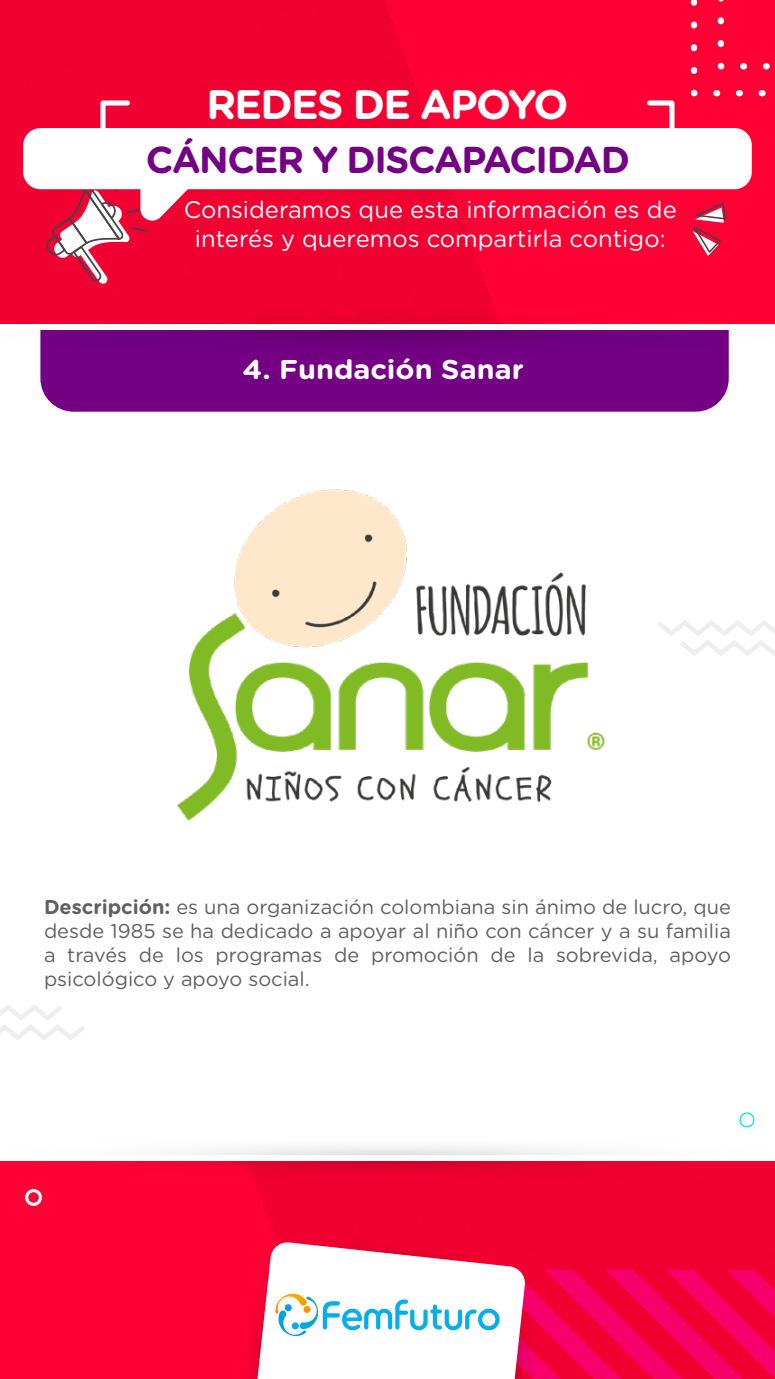
<style>
.page{position:relative;width:775px;height:1379px;background:#fff}
.page>*{position:absolute;margin:0;border:0;box-sizing:border-box;transform-origin:0 0}
.t1{font:700 41.25px "Gotham Rounded";letter-spacing:-.04em;color:#fff}
.t2{font:700 37.5px "Gotham Rounded";letter-spacing:-.04em;color:#740084}
.t3{font:700 27.25px "Gotham Rounded";color:#fff;scale:1.06 1}
.t4{font:23.75px/28.5px "Gotham Rounded";color:#fff;text-align:center}
.t5{font:20px/24px "Gotham Rounded";color:#606060;text-align:justify}
.s1{font-weight:700}
</style>
<div class="page">
<img style="left:0;top:0;width:775px;height:1379px">
<div style="left:0;top:324px;width:775px;height:833px;background:#fff"></div>
<div style="left:40px;top:355px;width:689px;height:57px;background:#740084"></div>
<svg style="left:0;top:308px;width:775px;height:47px;background:#ac1169"></svg>
<svg style="left:0;top:1146px;width:775px;height:35px"></svg>
<div style="left:0;top:1155px;width:775px;height:5px;background:#fff"></div>
<div style="left:0;top:324px;width:775px;height:6px;background:#fff"></div>
<svg style="left:713px;top:90px;width:62px;height:6px"></svg>
<svg style="left:691px;top:90px;width:6px;height:6px"></svg>
<svg style="left:691px;top:0;width:6px;height:74px"></svg>
<svg style="left:740px;top:63px;width:35px;height:6px"></svg>
<svg style="left:718px;top:63px;width:6px;height:6px"></svg>
<svg style="left:718px;top:0;width:6px;height:47px"></svg>
<div style="left:49px;top:713px;width:17px;height:17px;border:3px solid #fff;border-radius:50%"></div>
<div style="left:25px;top:1189px;width:17px;height:17px;border:3px solid #fff;border-radius:50%"></div>
<div style="left:739px;top:1112px;width:15px;height:15px;border:1px solid #00e1df;border-radius:50%"></div>
<svg style="left:692px;top:201px;width:35px;height:55px;background:#e9365b"></svg>
<svg style="left:659px;top:620px;width:116px;height:36px"></svg>
<svg style="left:0;top:1005px;width:85px;height:35px"></svg>
<svg style="left:239px;top:1236px;width:536px;height:143px"></svg>
<img style="left:177px;top:489px;width:482px;height:332px">
<svg style="left:98px;top:98px;width:35px;height:30px"></svg>
<svg style="left:644px;top:98px;width:33px;height:30px"></svg>
<svg style="left:44px;top:189px;width:149px;height:95px"></svg>
<div style="left:23px;top:128px;width:729px;height:61px;background:#fff;border-radius:17px"></div>
<h1 class="t1" style="left:206px;top:74px;width:364px">REDES DE APOYO</h1>
<h2 class="t2" style="left:146px;top:132px;width:486px">CÁNCER Y DISCAPACIDAD</h2>
<p class="t4" style="left:184px;top:194px;width:494px">Consideramos que esta información es de interés y queremos compartirla contigo:</p>
<h3 class="t3" style="left:243px;top:350px;width:267px">4. Fundación Sanar</h3>
<p class="t5" style="left:44px;top:894px;width:689px"><span class="s1">Descripción:</span> es una organización colombiana sin ánimo de lucro, que desde 1985 se ha dedicado a apoyar al niño con cáncer y a su familia a través de los programas de promoción de la sobrevida, apoyo psicológico y apoyo social.</p>
</div>
